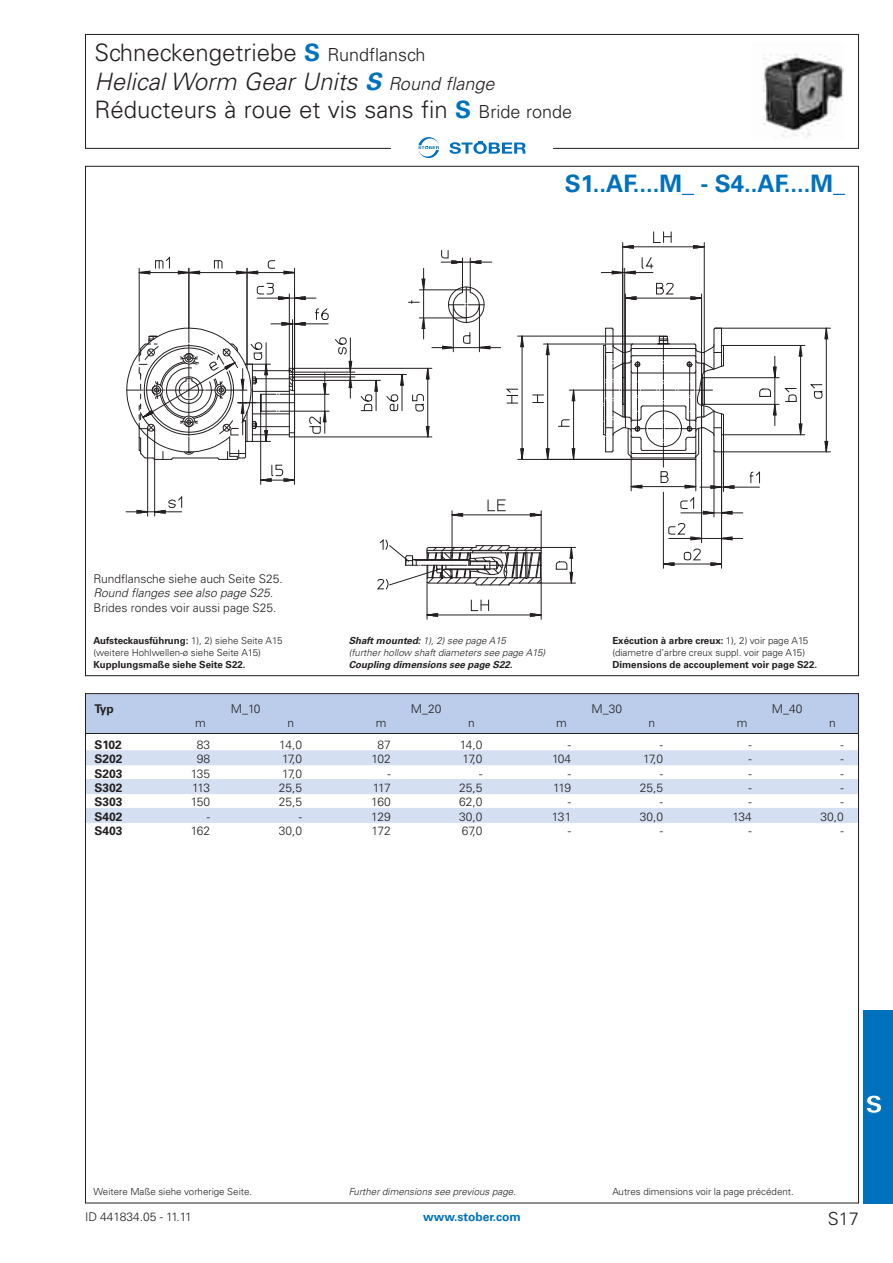
<style>
.page{position:relative;width:893px;height:1263px;background:#fff}
.page>*{position:absolute;margin:0;border:0;box-sizing:border-box;transform-origin:0 0}
.t1{font:300 24px/28.8px "Univers";color:#231f20}
.t2{font:700 24px "Univers";color:#0071bc}
.t3{font:900 24px "Univers";color:#fff}
.t4{font:300 18px "Univers";color:#231f20}
.t5{font:300 12px "Univers";color:#231f20}
.t6{font:700 12px "Univers";color:#231f20}
.t7{font:italic 300 12px "Univers";color:#231f20}
.t8{font:700 12px "Univers";color:#0071bc}
.t9{font:300 9.75px/11.7px "Univers";color:#231f20}
.t10{font:italic 300 9.75px/11.7px "Univers";color:#231f20}
.t11{font:700 9.75px "Univers";color:#231f20}
.t12{font:italic 700 9.75px "Univers";color:#231f20}
.s1{font-weight:700;color:#0071bc}
.s2{font-size:18px}
.s3{font-style:italic}
.s4{font-weight:700;font-style:italic;color:#0071bc}
.s5{font-style:italic;font-size:18px}
.s6{font-weight:700}
</style>
<div class="page">
<svg style="left:125px;top:231px;width:706px;height:389px"></svg>
<svg style="left:448px;top:286px;width:37px;height:37px"></svg>
<svg style="left:603px;top:327px;width:131px;height:162px"></svg>
<svg style="left:126px;top:308px;width:203px;height:174px"></svg>
<svg style="left:377px;top:539px;width:165px;height:51px"></svg>
<img style="left:763px;top:54px;width:80px;height:83px">
<div style="left:85px;top:34px;width:774px;height:115px;border:1px solid #231f20"></div>
<div style="left:94px;top:574px;width:198px;height:46px;background:#fff"></div>
<div style="left:86px;top:694px;width:772px;height:25px;background:#bbcdea"></div>
<div style="left:86px;top:719px;width:772px;height:15px;background:#bbcdea"></div>
<hr style="left:86px;top:733px;width:772px;height:1px;background:#231f20">
<div style="left:86px;top:750px;width:772px;height:15px;background:#d4dff2"></div>
<div style="left:86px;top:779px;width:772px;height:15px;background:#d4dff2"></div>
<div style="left:86px;top:808px;width:772px;height:15px;background:#d4dff2"></div>
<div style="left:391px;top:137px;width:162px;height:21px;background:#fff"></div>
<svg style="left:449px;top:141px;width:77px;height:13px"></svg>
<svg style="left:418px;top:137px;width:21px;height:21px"></svg>
<div style="left:863px;top:1009px;width:30px;height:194px;background:#0071bc"></div>
<h1 class="t1" style="left:94px;top:40px;width:479px">Schneckengetriebe <span class="s1">S</span> <span class="s2">Rundflansch<br></span><span class="s3">Helical Worm Gear Units</span> <span class="s4">S</span> <span class="s5">Round flange<br></span>Réducteurs à roue et vis sans fin <span class="s1">S</span> <span class="s2">Bride ronde</span></h1>
<h1 class="t2" style="left:565px;top:174px;width:282px">S1..AF....M_ - S4..AF....M_</h1>
<p class="t5" style="left:94px;top:574px;width:191px">Rundflansche siehe auch Seite S25.</p>
<p class="t7" style="left:94px;top:588px;width:181px">Round flanges see also page S25.</p>
<p class="t5" style="left:94px;top:603px;width:184px">Brides rondes voir aussi page S25.</p>
<p class="t9" style="left:94px;top:636px;width:190px"><span class="s6">Aufsteckausführung:</span> 1), 2) siehe Seite A15 (weitere Hohlwellen-ø siehe Seite A15)</p>
<p class="t11" style="left:94px;top:661px;width:154px">Kupplungsmaße siehe Seite S22.</p>
<p class="t10" style="left:349px;top:636px;width:198px"><span class="s6">Shaft mounted:</span> 1), 2) see page A15<br>(further hollow shaft diameters see page A15)</p>
<p class="t12" style="left:349px;top:661px;width:165px">Coupling dimensions see page S22.</p>
<p class="t9" style="left:612px;top:636px;width:197px"><span class="s6">Exécution à arbre creux:</span> 1), 2) voir page A15 (diametre d’arbre creux suppl. voir page A15)</p>
<p class="t11" style="left:612px;top:661px;width:206px">Dimensions de accouplement voir page S22.</p>
<p class="t6" style="left:94px;top:704px;width:21px">Typ</p>
<p class="t5" style="left:231px;top:704px;width:31px">M_10</p>
<p class="t5" style="left:411px;top:704px;width:32px">M_20</p>
<p class="t5" style="left:591px;top:704px;width:32px">M_30</p>
<p class="t5" style="left:772px;top:704px;width:32px">M_40</p>
<p class="t5" style="left:195px;top:718px;width:12px">m</p>
<p class="t5" style="left:287px;top:718px;width:8px">n</p>
<p class="t5" style="left:376px;top:718px;width:12px">m</p>
<p class="t5" style="left:468px;top:718px;width:8px">n</p>
<p class="t5" style="left:556px;top:718px;width:12px">m</p>
<p class="t5" style="left:649px;top:718px;width:8px">n</p>
<p class="t5" style="left:737px;top:718px;width:12px">m</p>
<p class="t5" style="left:829px;top:718px;width:8px">n</p>
<p class="t6" style="left:94px;top:740px;width:29px">S102</p>
<p class="t5" style="left:197px;top:740px;width:15px">83</p>
<p class="t5" style="left:279px;top:740px;width:24px">14,0</p>
<p class="t5" style="left:377px;top:740px;width:15px">87</p>
<p class="t5" style="left:460px;top:740px;width:24px">14,0</p>
<p class="t5" style="left:568px;top:740px;width:5px">-</p>
<p class="t5" style="left:660px;top:740px;width:5px">-</p>
<p class="t5" style="left:748px;top:740px;width:5px">-</p>
<p class="t5" style="left:840px;top:740px;width:5px">-</p>
<p class="t6" style="left:94px;top:754px;width:30px">S202</p>
<p class="t5" style="left:197px;top:754px;width:15px">98</p>
<p class="t5" style="left:282px;top:754px;width:21px">17,0</p>
<p class="t5" style="left:372px;top:754px;width:21px">102</p>
<p class="t5" style="left:463px;top:754px;width:21px">17,0</p>
<p class="t5" style="left:552px;top:754px;width:21px">104</p>
<p class="t5" style="left:643px;top:754px;width:21px">17,0</p>
<p class="t5" style="left:748px;top:754px;width:5px">-</p>
<p class="t5" style="left:840px;top:754px;width:5px">-</p>
<p class="t6" style="left:94px;top:769px;width:30px">S203</p>
<p class="t5" style="left:191px;top:769px;width:21px">135</p>
<p class="t5" style="left:282px;top:769px;width:21px">17,0</p>
<p class="t5" style="left:387px;top:769px;width:5px">-</p>
<p class="t5" style="left:479px;top:769px;width:5px">-</p>
<p class="t5" style="left:568px;top:769px;width:5px">-</p>
<p class="t5" style="left:660px;top:769px;width:5px">-</p>
<p class="t5" style="left:749px;top:769px;width:5px">-</p>
<p class="t5" style="left:840px;top:769px;width:5px">-</p>
<p class="t6" style="left:94px;top:783px;width:30px">S302</p>
<p class="t5" style="left:192px;top:783px;width:20px">113</p>
<p class="t5" style="left:279px;top:783px;width:25px">25,5</p>
<p class="t5" style="left:373px;top:783px;width:19px">117</p>
<p class="t5" style="left:459px;top:783px;width:25px">25,5</p>
<p class="t5" style="left:553px;top:783px;width:20px">119</p>
<p class="t5" style="left:640px;top:783px;width:25px">25,5</p>
<p class="t5" style="left:748px;top:783px;width:5px">-</p>
<p class="t5" style="left:840px;top:783px;width:5px">-</p>
<p class="t6" style="left:94px;top:798px;width:30px">S303</p>
<p class="t5" style="left:191px;top:798px;width:21px">150</p>
<p class="t5" style="left:279px;top:798px;width:25px">25,5</p>
<p class="t5" style="left:371px;top:798px;width:21px">160</p>
<p class="t5" style="left:459px;top:798px;width:25px">62,0</p>
<p class="t5" style="left:568px;top:798px;width:5px">-</p>
<p class="t5" style="left:660px;top:798px;width:5px">-</p>
<p class="t5" style="left:749px;top:798px;width:5px">-</p>
<p class="t5" style="left:840px;top:798px;width:5px">-</p>
<p class="t6" style="left:94px;top:812px;width:30px">S402</p>
<p class="t5" style="left:207px;top:812px;width:5px">-</p>
<p class="t5" style="left:299px;top:812px;width:5px">-</p>
<p class="t5" style="left:371px;top:812px;width:21px">129</p>
<p class="t5" style="left:459px;top:812px;width:25px">30,0</p>
<p class="t5" style="left:552px;top:812px;width:21px">131</p>
<p class="t5" style="left:640px;top:812px;width:25px">30,0</p>
<p class="t5" style="left:732px;top:812px;width:21px">134</p>
<p class="t5" style="left:820px;top:812px;width:25px">30,0</p>
<p class="t6" style="left:94px;top:826px;width:30px">S403</p>
<p class="t5" style="left:191px;top:826px;width:21px">162</p>
<p class="t5" style="left:279px;top:826px;width:25px">30,0</p>
<p class="t5" style="left:372px;top:826px;width:21px">172</p>
<p class="t5" style="left:462px;top:826px;width:22px">67,0</p>
<p class="t5" style="left:568px;top:826px;width:5px">-</p>
<p class="t5" style="left:660px;top:826px;width:5px">-</p>
<p class="t5" style="left:749px;top:826px;width:5px">-</p>
<p class="t5" style="left:840px;top:826px;width:5px">-</p>
<h1 class="t3" style="left:865px;top:1095px;width:19px">S</h1>
<p class="t9" style="left:94px;top:1187px;width:160px">Weitere Maße siehe vorherige Seite.</p>
<p class="t10" style="left:349px;top:1187px;width:169px">Further dimensions see previous page.</p>
<p class="t9" style="left:612px;top:1187px;width:183px">Autres dimensions voir la page précédent.</p>
<p class="t5" style="left:85px;top:1212px;width:108px">ID 441834.05 - 11.11</p>
<p class="t8" style="left:423px;top:1212px;width:99px">www.stober.com</p>
<h2 class="t4" style="left:828px;top:1212px;width:33px">S17</h2>
</div>
